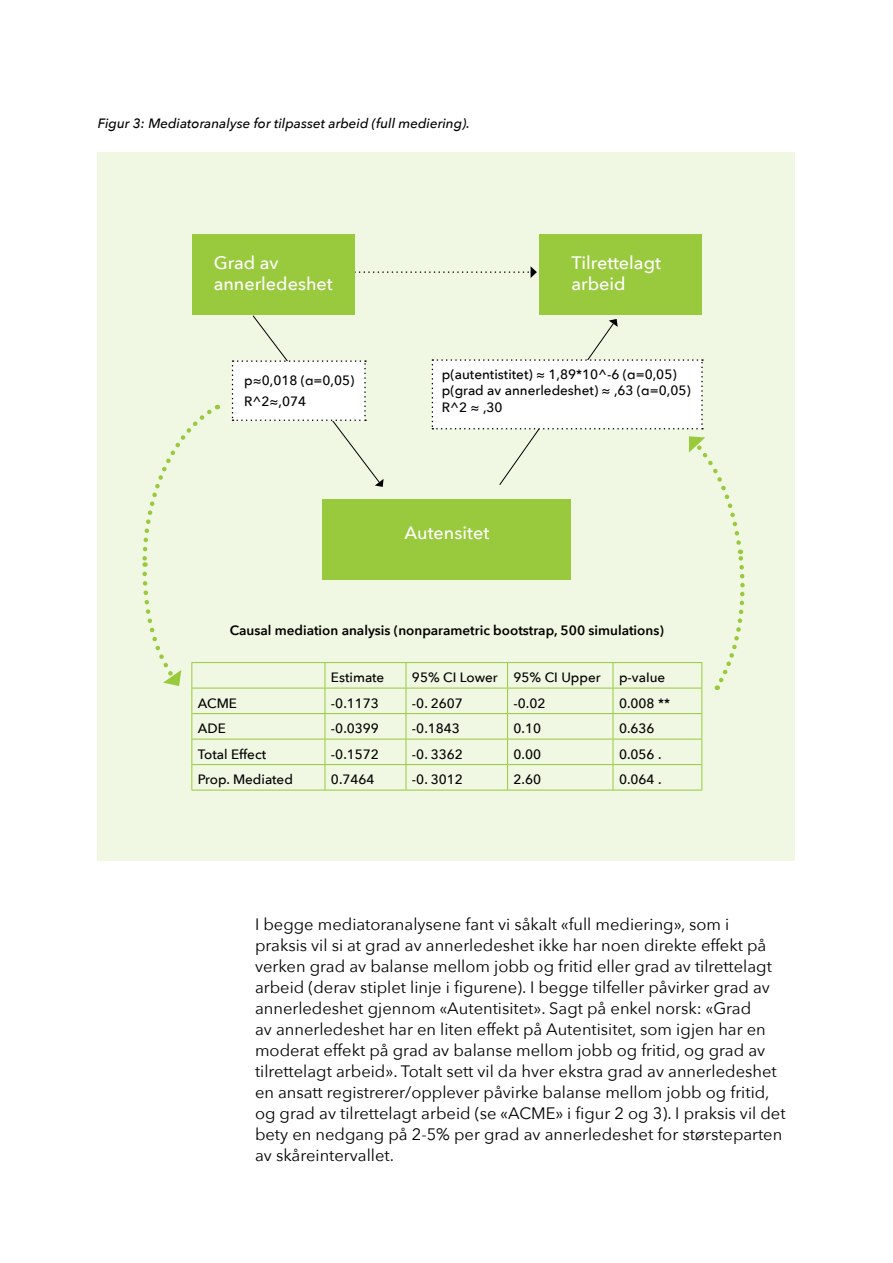
<style>
.page{position:relative;width:893px;height:1263px;background:#fff}
.page>*{position:absolute;margin:0;border:0;box-sizing:border-box;transform-origin:0 0}
.t1{font:500 18px/21.6px "Avenir Next";color:#fff}
.t2{font:16.5px/21px "Avenir Next";color:#000}
.t3{font:500 13.5px/16.2px "Avenir Next";color:#000}
.t4{font:600 13.5px "Avenir Next";color:#000}
.t5{font:italic 500 13.5px "Avenir Next";color:#000}
</style>
<div class="page">
<div style="left:98px;top:152px;width:697px;height:709px;background:#f0f7e2"></div>
<div style="left:322px;top:499px;width:249px;height:81px;background:#99c93d"></div>
<div style="left:540px;top:234px;width:162px;height:81px;background:#99c93d"></div>
<svg style="left:355px;top:266px;width:182px;height:12px"></svg>
<hr style="left:191px;top:688px;width:134px;height:1px;background:#99c93d">
<hr style="left:192px;top:713px;width:133px;height:1px;background:#99c93d">
<hr style="left:325px;top:713px;width:81px;height:1px;background:#99c93d">
<hr style="left:406px;top:713px;width:102px;height:1px;background:#99c93d">
<hr style="left:192px;top:739px;width:133px;height:1px;background:#99c93d">
<hr style="left:325px;top:739px;width:81px;height:1px;background:#99c93d">
<hr style="left:406px;top:739px;width:102px;height:1px;background:#99c93d">
<hr style="left:192px;top:764px;width:133px;height:1px;background:#99c93d">
<hr style="left:325px;top:764px;width:81px;height:1px;background:#99c93d">
<hr style="left:406px;top:764px;width:102px;height:1px;background:#99c93d">
<hr style="left:191px;top:662px;width:134px;height:1px;background:#99c93d">
<hr style="left:191px;top:790px;width:134px;height:1px;background:#99c93d">
<hr style="left:325px;top:790px;width:81px;height:1px;background:#99c93d">
<hr style="left:406px;top:790px;width:102px;height:1px;background:#99c93d">
<hr style="left:508px;top:790px;width:105px;height:1px;background:#99c93d">
<hr style="left:613px;top:790px;width:89px;height:1px;background:#99c93d">
<hr style="left:325px;top:662px;width:81px;height:1px;background:#99c93d">
<svg style="left:325px;top:663px;width:1px;height:127px"></svg>
<hr style="left:406px;top:662px;width:102px;height:1px;background:#99c93d">
<svg style="left:406px;top:663px;width:1px;height:127px"></svg>
<hr style="left:325px;top:688px;width:81px;height:1px;background:#99c93d">
<hr style="left:406px;top:688px;width:102px;height:1px;background:#99c93d">
<svg style="left:232px;top:315px;width:152px;height:172px"></svg>
<div style="left:192px;top:234px;width:163px;height:81px;background:#99c93d"></div>
<svg style="left:432px;top:319px;width:313px;height:471px"></svg>
<svg style="left:142px;top:405px;width:76px;height:385px"></svg>
<p class="t5" style="left:98px;top:112px;width:374px">Figur 3: Mediatoranalyse for tilpasset arbeid (full mediering).</p>
<p class="t1" style="left:214px;top:251px;width:121px">Grad av annerledeshet</p>
<p class="t1" style="left:571px;top:251px;width:91px">Tilrettelagt arbeid</p>
<p class="t3" style="left:244px;top:369px;width:112px;line-height:21.6px">p≈0,018 (α=0,05)<br>R^2≈,074</p>
<p class="t3" style="left:442px;top:366px;width:250px">p(autentistitet) ≈ 1,89*10^-6 (α=0,05) p(grad av annerledeshet) ≈ ,63 (α=0,05)<br>R^2 ≈ ,30</p>
<p class="t1" style="left:404px;top:521px;width:86px">Autensitet</p>
<p class="t4" style="left:230px;top:618px;width:435px">Causal mediation analysis (nonparametric bootstrap, 500 simulations)</p>
<p class="t3" style="left:331px;top:669px;width:55px">Estimate</p>
<p class="t3" style="left:412px;top:669px;width:190px">95% CI Lower 95% CI Upper</p>
<p class="t3" style="left:619px;top:669px;width:48px">p-vaIue</p>
<p class="t3" style="left:198px;top:694px;width:41px">ACME</p>
<p class="t3" style="left:331px;top:694px;width:49px">-0.1173</p>
<p class="t3" style="left:412px;top:694px;width:52px">-0. 2607</p>
<p class="t3" style="left:514px;top:694px;width:33px">-0.02</p>
<p class="t3" style="left:619px;top:694px;width:53px">0.008 **</p>
<p class="t3" style="left:198px;top:720px;width:29px">ADE</p>
<p class="t3" style="left:331px;top:720px;width:49px">-0.0399</p>
<p class="t3" style="left:412px;top:720px;width:49px">-0.1843</p>
<p class="t3" style="left:514px;top:720px;width:29px">0.10</p>
<p class="t3" style="left:619px;top:720px;width:37px">0.636</p>
<p class="t3" style="left:198px;top:745px;width:70px">Total Effect</p>
<p class="t3" style="left:331px;top:745px;width:49px">-0.1572</p>
<p class="t3" style="left:412px;top:745px;width:52px">-0. 3362</p>
<p class="t3" style="left:514px;top:745px;width:29px">0.00</p>
<p class="t3" style="left:619px;top:745px;width:44px">0.056 .</p>
<p class="t3" style="left:198px;top:771px;width:97px">Prop. Mediated</p>
<p class="t3" style="left:331px;top:771px;width:45px">0.7464</p>
<p class="t3" style="left:412px;top:771px;width:52px">-0. 3012</p>
<p class="t3" style="left:514px;top:771px;width:29px">2.60</p>
<p class="t3" style="left:619px;top:771px;width:44px">0.064 .</p>
<p class="t2" style="left:255px;top:912px;width:532px">I begge mediatoranalysene fant vi såkalt «full mediering», som i<br>praksis vil si at grad av annerledeshet ikke har noen direkte effekt på verken grad av balanse mellom jobb og fritid eller grad av tilrettelagt arbeid (derav stiplet linje i figurene). I begge tilfeller påvirker grad av annerledeshet gjennom «Autentisitet». Sagt på enkel norsk: «Grad<br>av annerledeshet har en liten effekt på Autentisitet, som igjen har en moderat effekt på grad av balanse mellom jobb og fritid, og grad av tilrettelagt arbeid». Totalt sett vil da hver ekstra grad av annerledeshet en ansatt registrerer/opplever påvirke balanse mellom jobb og fritid, og grad av tilrettelagt arbeid (se «ACME» i figur 2 og 3). I praksis vil det bety en nedgang på 2-5% per grad av annerledeshet for størsteparten av skåreintervallet.</p>
</div>
